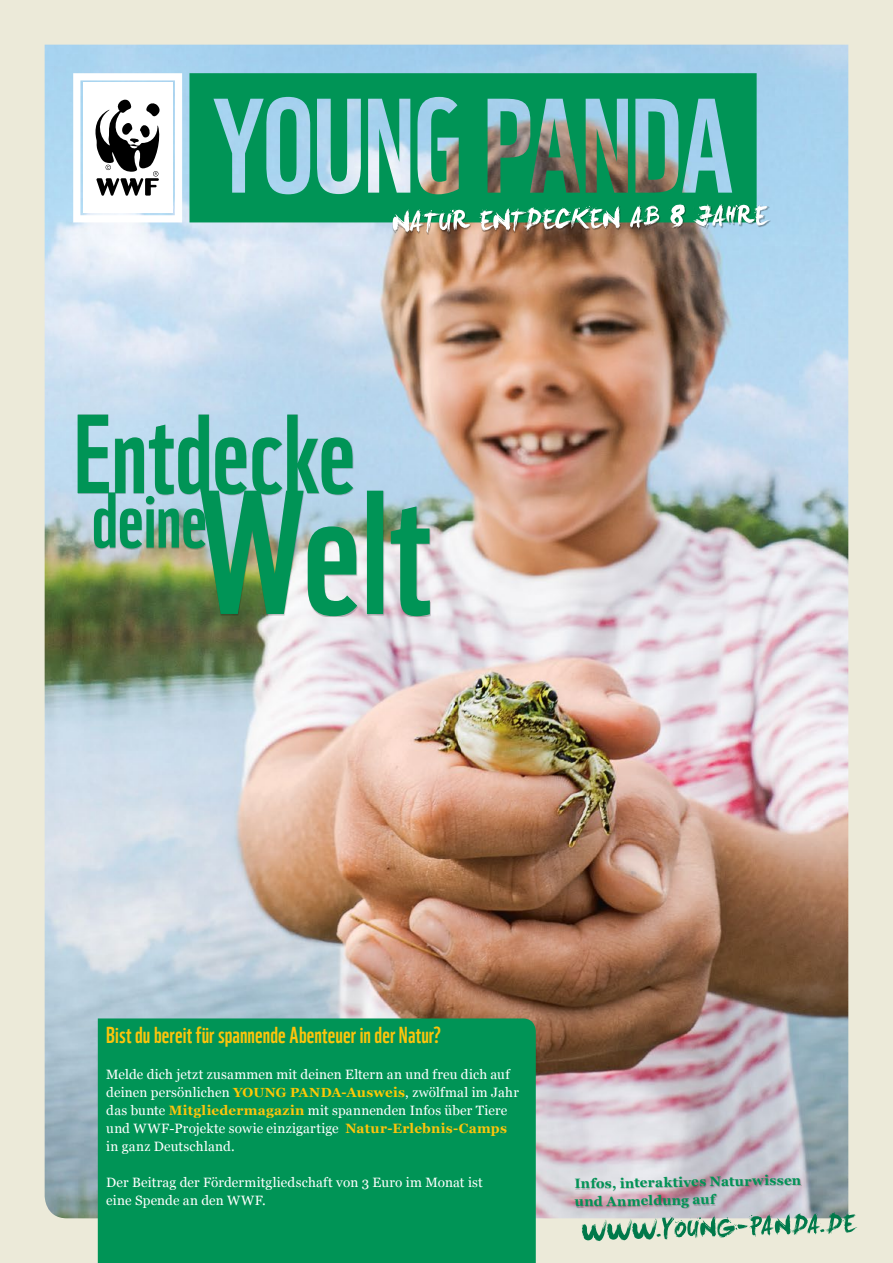
<style>
.page{position:relative;width:893px;height:1263px;background:#ecead9}
.page>*{position:absolute;margin:0;border:0;box-sizing:border-box;transform-origin:0 0}
.t1{font:22.5px "WWF";color:#fdc40c}
.t2{font:13.5px/18px "Georgia";letter-spacing:.015em;color:#fff}
.t3{font:700 13.5px/18px "Georgia";color:#009456}
.s1{font-weight:700;font-size:13.2px;color:#fec805}
.s2{font-weight:700;color:#fec805}
.s3{font-weight:700;color:#fdc40c}
</style>
<div class="page">
<img style="left:45px;top:45px;width:803px;height:1173px">
<img style="left:78px;top:415px;width:352px;height:201px">
<div style="left:98px;top:1018px;width:438px;height:245px;background:#009456"></div>
<div style="left:575px;top:1175px;width:227px;height:33px;background:#000;opacity:.22"></div>
<svg style="left:582px;top:1212px;width:275px;height:29px"></svg>
<svg style="left:73px;top:73px;width:109px;height:149px;background:#cfd2d3"></svg>
<svg style="left:189px;top:73px;width:568px;height:149px;background:#37a07b"></svg>
<div style="left:393px;top:204px;width:378px;height:30px;background:#000;opacity:.33"></div>
<img style="left:393px;top:203px;width:377px;height:30px">
<h1 class="t1" style="left:106px;top:1017px;width:336px">Bist du bereit für spannende Abenteuer in der Natur?</h1>
<p class="t2" style="left:106px;top:1065px;width:414px">Melde dich jetzt zusammen mit deinen Eltern an und freu dich auf deinen persönlichen <span class="s1">YOUNG PANDA</span><span class="s2">-Ausweis</span>, zwölfmal im Jahr das bunte <span class="s3">Mitgliedermagazin</span> mit spannenden Infos über Tiere und WWF-Projekte sowie einzigartige <span class="s3">Natur-Erlebnis-Camps </span>in ganz Deutschland.</p>
<p class="t2" style="left:106px;top:1173px;width:378px">Der Beitrag der Fördermitgliedschaft von 3 Euro im Monat ist eine Spende an den WWF.</p>
<p class="t3" style="left:574px;top:1174px;width:228px;rotate:-1deg">Infos, interaktives Naturwissen und Anmeldung auf</p>
</div>
